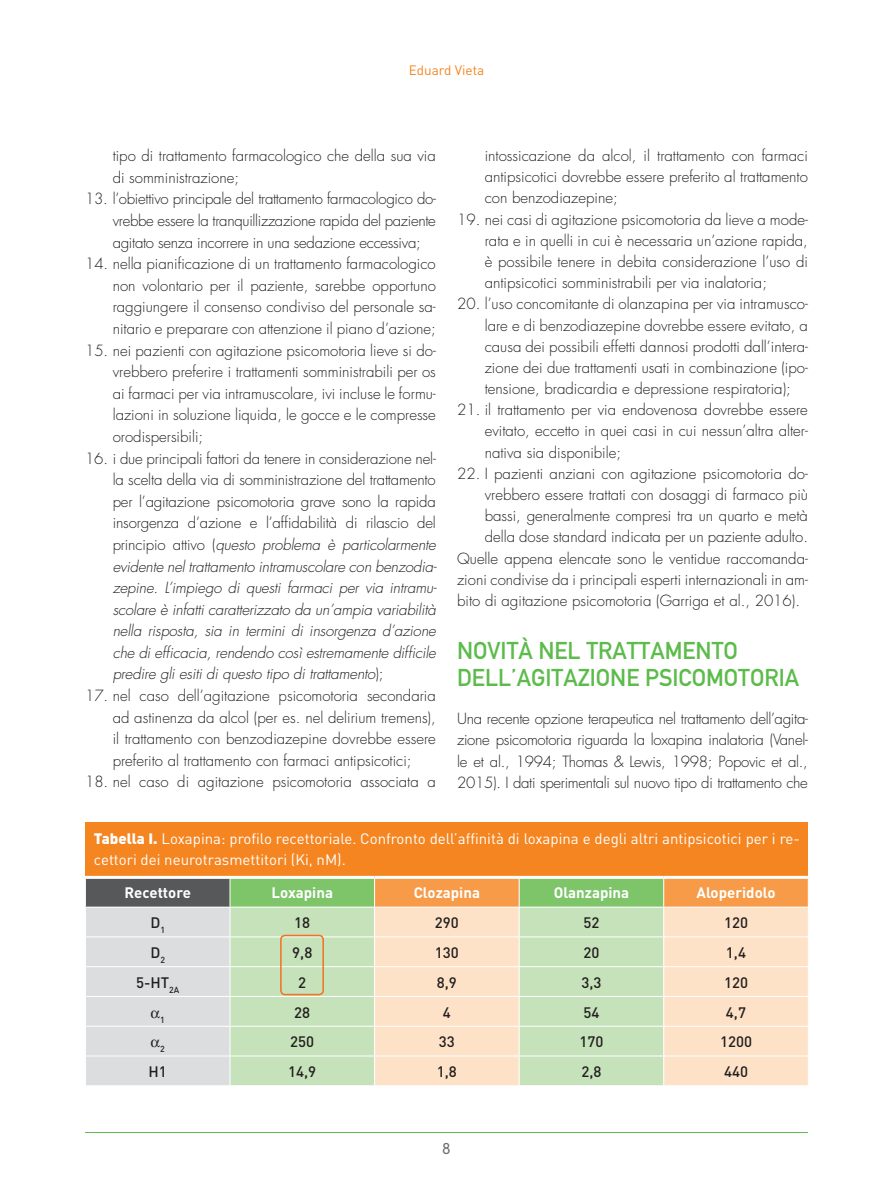
<style>
.page{position:relative;width:893px;height:1191px;background:#fff}
.page>*{position:absolute;margin:0;border:0;box-sizing:border-box;transform-origin:0 0}
.t1{font:24px/27.2px "DIN Mittelschrift Std";color:#5cbb4b}
.t2{font:300 15px/21.1px "Futura Std";color:#231f20;text-align:justify}
.t3{font:italic 300 15px/21.6px "Futura Std";letter-spacing:-.01em;color:#231f20;text-align:justify}
.t4{font:15px/21px "DIN";color:#fff}
.t5{font:500 15px "DIN";color:#231f20}
.t6{font:700 15px "DIN";color:#fff}
.t7{font:300 15px "DIN Neuzeit Grotesk Std";color:#6c6d70}
.t8{font:13.5px "DIN";color:#f58520}
.t9{font:500 8.7px "DIN";color:#231f20}
.s1{font-style:normal}
.s2{font-weight:900}
</style>
<div class="page">
<hr style="left:85px;top:1132px;width:723px;height:1px;background:#5cbb4b">
<div style="left:85px;top:822px;width:723px;height:55px;background:#f58520"></div>
<hr style="left:85px;top:876px;width:145px;height:3px;background:#fff">
<hr style="left:230px;top:876px;width:145px;height:3px;background:#fff">
<hr style="left:375px;top:876px;width:144px;height:3px;background:#fff">
<hr style="left:519px;top:876px;width:145px;height:3px;background:#fff">
<hr style="left:664px;top:876px;width:145px;height:3px;background:#fff">
<svg style="left:85px;top:877px;width:724px;height:208px;background:#dad9ba"></svg>
<p class="t8" style="left:409px;top:61px;width:77px">Eduard Vieta</p>
<p class="t2" style="left:113px;top:145px;width:325px;line-height:21.6px">tipo di trattamento farmacologico che della sua via di somministrazione;</p>
<p class="t2" style="left:113px;top:189px;width:325px;line-height:21.6px;text-indent:-28px">13. l’obiettivo principale del trattamento farmacologico do&shy;vrebbe essere la tranquillizzazione rapida del paziente agitato senza incorrere in una sedazione eccessiva;</p>
<p class="t2" style="left:113px;top:253px;width:325px;line-height:21.6px;text-indent:-28px">14. nella pianificazione di un trattamento farmacologico non volontario per il paziente, sarebbe opportuno raggiungere il consenso condiviso del personale sa&shy;nitario e preparare con attenzione il piano d’azione;</p>
<p class="t2" style="left:113px;top:340px;width:325px;line-height:21.6px;text-indent:-28px">15. nei pazienti con agitazione psicomotoria lieve si do&shy;vrebbero preferire i trattamenti somministrabili per os ai farmaci per via intramuscolare, ivi incluse le formu&shy;lazioni in soluzione liquida, le gocce e le compresse orodispersibili;</p>
<p class="t3" style="left:113px;top:448px;width:325px;text-indent:-28px"><span class="s1">16. i due principali fattori da tenere in considerazione nel&shy;la scelta della via di somministrazione del trattamento per l’agitazione psicomotoria grave sono la rapida insorgenza d’azione e l’affidabilità di rilascio del principio attivo (</span>questo problema è particolarmente evidente nel trattamento intramuscolare con benzodia&shy;zepine. L’impiego di questi farmaci per via intramu&shy;scolare è infatti caratterizzato da un’ampia variabilità nella risposta, sia in termini di insorgenza d’azione che di efficacia, rendendo così estremamente difficile predire gli esiti di questo tipo di trattamento<span class="s1">);</span></p>
<p class="t2" style="left:113px;top:685px;width:325px;line-height:21.6px;text-indent:-28px">17. nel caso dell’agitazione psicomotoria secondaria ad astinenza da alcol (per es. nel delirium tremens), il trattamento con benzodiazepine dovrebbe essere preferito al trattamento con farmaci antipsicotici;</p>
<p class="t2" style="left:85px;top:772px;width:352px">18. nel caso di agitazione psicomotoria associata a</p>
<p class="t2" style="left:485px;top:145px;width:325px">intossicazione da alcol, il trattamento con farmaci antipsicotici dovrebbe essere preferito al trattamento con benzodiazepine;</p>
<p class="t2" style="left:485px;top:209px;width:325px;text-indent:-28px">19. nei casi di agitazione psicomotoria da lieve a mode&shy;rata e in quelli in cui è necessaria un’azione rapida, è possibile tenere in debita considerazione l’uso di antipsicotici somministrabili per via inalatoria;</p>
<p class="t2" style="left:485px;top:294px;width:325px;text-indent:-28px">20. l’uso concomitante di olanzapina per via intramusco&shy;lare e di benzodiazepine dovrebbe essere evitato, a causa dei possibili effetti dannosi prodotti dall’intera&shy;zione dei due trattamenti usati in combinazione (ipo&shy;tensione, bradicardia e depressione respiratoria);</p>
<p class="t2" style="left:485px;top:400px;width:325px;text-indent:-28px">21. il trattamento per via endovenosa dovrebbe essere evitato, eccetto in quei casi in cui nessun’altra alter&shy;nativa sia disponibile;</p>
<p class="t2" style="left:457px;top:463px;width:352px">22. I pazienti anziani con agitazione psicomotoria do-</p>
<p class="t2" style="left:485px;top:484px;width:325px">vrebbero essere trattati con dosaggi di farmaco più</p>
<p class="t2" style="left:485px;top:505px;width:325px">bassi, generalmente compresi tra un quarto e metà</p>
<p class="t2" style="left:485px;top:527px;width:325px">della dose standard indicata per un paziente adulto.</p>
<p class="t2" style="left:457px;top:548px;width:352px">Quelle appena elencate sono le ventidue raccomanda-</p>
<p class="t2" style="left:457px;top:569px;width:352px">zioni condivise da i principali esperti internazionali in am-</p>
<p class="t2" style="left:457px;top:590px;width:345px">bito di agitazione psicomotoria (Garriga et al., 2016).</p>
<h1 class="t1" style="left:457px;top:637px;width:343px">NOVITÀ NEL TRATTAMENTO<br>DELL’AGITAZIONE PSICOMOTORIA</h1>
<p class="t2" style="left:457px;top:708px;width:352px">Una recente opzione terapeutica nel trattamento dell’agita&shy;zione psicomotoria riguarda la loxapina inalatoria (Vanel&shy;le et al., 1994; Thomas &amp; Lewis, 1998; Popovic et al., 2015). I dati sperimentali sul nuovo tipo di trattamento che</p>
<p class="t4" style="left:94px;top:827px;width:707px"><span class="s2">Tabella I.</span> Loxapina: profilo recettoriale. Confronto dell’affinità di loxapina e degli altri antipsicotici per i re&shy;cettori dei neurotrasmettitori (Ki, nM).</p>
<p class="t6" style="left:124px;top:883px;width:68px">Recettore</p>
<p class="t6" style="left:272px;top:883px;width:63px">Loxapina</p>
<p class="t6" style="left:414px;top:883px;width:68px">Clozapina</p>
<p class="t6" style="left:554px;top:883px;width:77px">Olanzapina</p>
<p class="t6" style="left:696px;top:883px;width:81px">Aloperidolo</p>
<p class="t5" style="left:150px;top:913px;width:16px">D<sub>1</sub></p>
<p class="t5" style="left:294px;top:913px;width:17px">18</p>
<p class="t5" style="left:435px;top:913px;width:25px">290</p>
<p class="t5" style="left:583px;top:913px;width:17px">52</p>
<p class="t5" style="left:724px;top:913px;width:25px">120</p>
<p class="t5" style="left:150px;top:943px;width:16px">D<sub>2</sub></p>
<p class="t5" style="left:292px;top:943px;width:22px">9,8</p>
<p class="t5" style="left:435px;top:943px;width:25px">130</p>
<p class="t5" style="left:583px;top:943px;width:17px">20</p>
<p class="t5" style="left:726px;top:943px;width:22px">1,4</p>
<p class="t5" style="left:136px;top:972px;width:45px">5-HT<sub>2A</sub></p>
<p class="t5" style="left:298px;top:972px;width:9px">2</p>
<p class="t5" style="left:437px;top:972px;width:22px">8,9</p>
<p class="t5" style="left:581px;top:972px;width:22px">3,3</p>
<p class="t5" style="left:724px;top:972px;width:25px">120</p>
<p class="t9" style="left:160px;top:1013px;width:6px">1</p>
<p class="t5" style="left:294px;top:1002px;width:17px">28</p>
<p class="t5" style="left:443px;top:1002px;width:9px">4</p>
<p class="t5" style="left:583px;top:1002px;width:17px">54</p>
<p class="t5" style="left:726px;top:1002px;width:22px">4,7</p>
<p class="t9" style="left:160px;top:1043px;width:6px">2</p>
<p class="t5" style="left:290px;top:1032px;width:25px">250</p>
<p class="t5" style="left:439px;top:1032px;width:17px">33</p>
<p class="t5" style="left:579px;top:1032px;width:25px">170</p>
<p class="t5" style="left:720px;top:1032px;width:33px">1200</p>
<p class="t5" style="left:149px;top:1062px;width:20px">H1</p>
<p class="t5" style="left:288px;top:1062px;width:30px">14,9</p>
<p class="t5" style="left:437px;top:1062px;width:22px">1,8</p>
<p class="t5" style="left:581px;top:1062px;width:22px">2,8</p>
<p class="t5" style="left:724px;top:1062px;width:25px">440</p>
<p class="t7" style="left:443px;top:1139px;width:9px">8</p>
</div>
